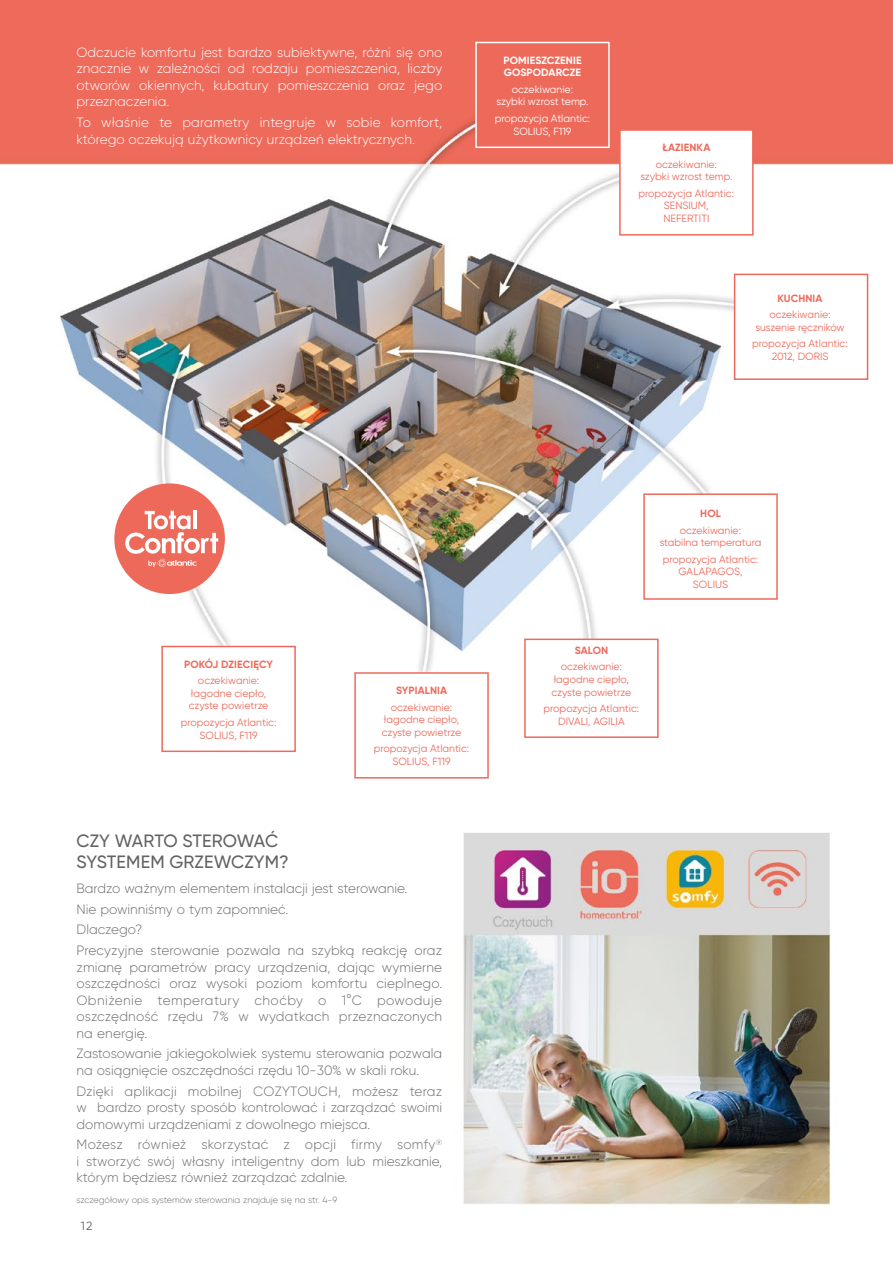
<style>
.page{position:relative;width:893px;height:1263px;background:#fff}
.page>*{position:absolute;margin:0;border:0;box-sizing:border-box;transform-origin:0 0}
.t1{font:500 17.85px/21.3px "Gilroy";letter-spacing:.01em;color:#646363}
.t2{font:300 13.5px/16.5px "Gilroy";color:#706f6f;text-align:justify}
.t3{font:300 13.5px/16.5px "Gilroy";color:#fff;text-align:justify}
.t4{font:12px "Gilroy";color:#646363}
.t5{font:10.5px/12.6px "Gilroy";color:#ed6a5b;text-align:center}
.t6{font:10.5px/12.6px "Gilroy";color:#fff;text-align:center}
.t7{font:700 10.5px "Gilroy";letter-spacing:.01em;color:#ed6a5b}
.t8{font:700 10.5px/12.6px "Gilroy";letter-spacing:.01em;color:#fff}
.t9{font:300 9px "Gilroy";color:#706f6f}
</style>
<div class="page">
<img style="left:0;top:0;width:893px;height:1206px">
<div style="left:475px;top:42px;width:135px;height:106px;background:#ed6a5b;border:2px solid #fff"></div>
<div style="left:114px;top:483px;width:111px;height:111px;background:#ed6a5b;border-radius:50%"></div>
<hr style="left:193px;top:510px;width:3px;height:19px;background:#fff">
<svg style="left:125px;top:511px;width:93px;height:56px"></svg>
<div style="left:161px;top:646px;width:135px;height:106px;background:#fff;border:2px solid #ed6a5b"></div>
<div style="left:643px;top:493px;width:135px;height:107px;background:#fff;border:2px solid #ed6a5b"></div>
<div style="left:734px;top:274px;width:134px;height:106px;background:#fff;border:2px solid #ed6a5b"></div>
<div style="left:619px;top:129px;width:135px;height:107px;background:#fff;border:2px solid #ed6a5b"></div>
<div style="left:524px;top:639px;width:135px;height:99px;background:#fff;border:2px solid #ed6a5b"></div>
<div style="left:354px;top:672px;width:135px;height:106px;background:#fff;border:2px solid #ed6a5b"></div>
<p class="t3" style="left:77px;top:44px;width:367px">Odczucie komfortu jest bardzo subiektywne, różni się ono znacznie w zależności od rodzaju pomieszczenia, liczby otworów okiennych, kubatury pomieszczenia oraz jego przeznaczenia.</p>
<p class="t3" style="left:77px;top:114px;width:367px">To właśnie te parametry integruje w sobie komfort, którego oczekują użytkownicy urządzeń elektrycznych.</p>
<p class="t8" style="left:503px;top:54px;width:80px">POMIESZCZENIE<br>GOSPODARCZE</p>
<p class="t6" style="left:496px;top:83px;width:94px">oczekiwanie: szybki wzrost temp.</p>
<p class="t6" style="left:495px;top:112px;width:97px">propozycja Atlantic:<br>SOLIUS, F119</p>
<p class="t7" style="left:662px;top:141px;width:49px">ŁAZIENKA</p>
<p class="t5" style="left:640px;top:158px;width:94px">oczekiwanie: szybki wzrost temp.</p>
<p class="t5" style="left:639px;top:187px;width:97px">propozycja Atlantic:<br>SENSIUM,<br>NEFERTITI</p>
<p class="t7" style="left:777px;top:292px;width:47px">KUCHNIA</p>
<p class="t5" style="left:755px;top:308px;width:91px">oczekiwanie: suszenie ręczników</p>
<p class="t5" style="left:752px;top:337px;width:97px">propozycja Atlantic:<br>2012, DORIS</p>
<p class="t7" style="left:184px;top:657px;width:90px">POKÓJ DZIECIĘCY</p>
<p class="t5" style="left:189px;top:674px;width:81px">oczekiwanie: łagodne ciepło, czyste powietrze</p>
<p class="t5" style="left:181px;top:716px;width:97px">propozycja Atlantic:<br>SOLIUS, F119</p>
<p class="t7" style="left:396px;top:684px;width:53px">SYPIALNIA</p>
<p class="t5" style="left:382px;top:701px;width:81px">oczekiwanie: łagodne ciepło, czyste powietrze</p>
<p class="t5" style="left:374px;top:742px;width:97px">propozycja Atlantic:<br>SOLIUS, F119</p>
<h1 class="t1" style="left:77px;top:829px;width:214px">CZY WARTO STEROWAĆ<br>SYSTEMEM GRZEWCZYM?</h1>
<p class="t2" style="left:77px;top:878px;width:367px;line-height:20.7px;text-align:left">Bardzo ważnym elementem instalacji jest sterowanie.<br>Nie powinniśmy o tym zapomnieć.<br>Dlaczego?<br>Precyzyjne sterowanie pozwala na szybką reakcję oraz</p>
<p class="t2" style="left:77px;top:958px;width:367px">zmianę parametrów pracy urządzenia, dając wymierne oszczędności oraz wysoki poziom komfortu cieplnego.<br>Obniżenie temperatury choćby o 1°C powoduje oszczędność rzędu 7% w wydatkach przeznaczonych na energię.</p>
<p class="t2" style="left:77px;top:1045px;width:367px">Zastosowanie jakiegokolwiek systemu sterowania pozwala na osiągnięcie oszczędności rzędu 10-30% w skali roku.</p>
<p class="t2" style="left:77px;top:1082px;width:367px">Dzięki aplikacji mobilnej COZYTOUCH, możesz teraz w bardzo prosty sposób kontrolować i zarządzać swoimi domowymi urządzeniami z dowolnego miejsca.</p>
<p class="t2" style="left:77px;top:1136px;width:367px">Możesz również skorzystać z opcji firmy somfy<sup>® </sup>i stworzyć swój własny inteligentny dom lub mieszkanie, którym będziesz również zarządzać zdalnie.</p>
<p class="t9" style="left:77px;top:1194px;width:262px">szczegółowy opis systemów sterowania znajduje się na str. 4-9</p>
<p class="t4" style="left:81px;top:1218px;width:13px">12</p>
<p class="t7" style="left:700px;top:507px;width:22px">HOL</p>
<p class="t5" style="left:660px;top:523px;width:103px">oczekiwanie: stabilna temperatura</p>
<p class="t5" style="left:663px;top:553px;width:97px">propozycja Atlantic:<br>GALAPAGOS,<br>SOLIUS</p>
<p class="t7" style="left:575px;top:644px;width:35px">SALON</p>
<p class="t5" style="left:552px;top:660px;width:81px">oczekiwanie: łagodne ciepło, czyste powietrze</p>
<p class="t5" style="left:544px;top:702px;width:97px">propozycja Atlantic:<br>DIVALI, AGILIA</p>
</div>
